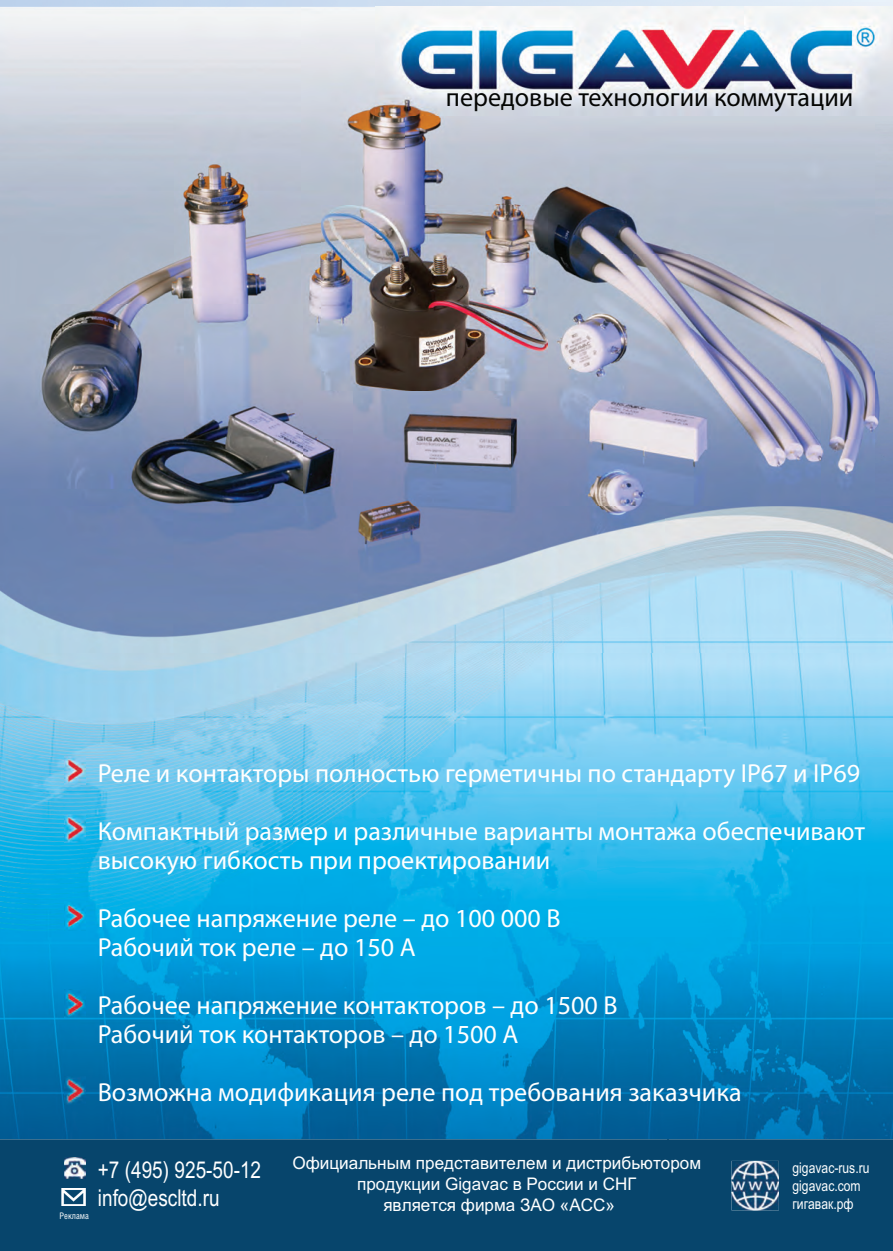
<style>
.page{position:relative;width:893px;height:1251px;background:#fff}
.page>*{position:absolute;margin:0;border:0;box-sizing:border-box;transform-origin:0 0}
.t1{font:26.1px/29px "Myriad Pro";color:#fff}
.t2{font:26.1px "Myriad Pro";color:#040503}
.t3{font:23.25px/27.9px "Arial Narrow";color:#fff}
.t4{font:17.4px/20.9px "Arial Narrow";color:#fff;text-align:center;scale:1.2 1}
.t5{font:14.85px/17.9px "Arial Narrow";color:#fff}
.t6{font:9px "Helios Cond C";color:#fff}
</style>
<div class="page">
<img style="left:0;top:7px;width:302px;height:499px">
<img style="left:302px;top:7px;width:104px;height:248px">
<img style="left:874px;top:115px;width:19px;height:391px">
<img style="left:406px;top:115px;width:468px;height:140px">
<img style="left:302px;top:255px;width:51px;height:251px">
<img style="left:510px;top:255px;width:364px;height:251px">
<img style="left:353px;top:390px;width:157px;height:116px">
<img style="left:321px;top:206px;width:226px;height:184px">
<img style="left:0;top:756px;width:893px;height:494px">
<img style="left:0;top:506px;width:893px;height:250px">
<img style="left:376px;top:2px;width:517px;height:113px">
<img style="left:65px;top:756px;width:21px;height:28px">
<img style="left:65px;top:814px;width:21px;height:28px">
<img style="left:65px;top:901px;width:21px;height:29px">
<img style="left:65px;top:989px;width:21px;height:28px">
<img style="left:65px;top:1075px;width:21px;height:29px">
<img style="left:61px;top:1187px;width:24px;height:18px">
<img style="left:64px;top:1157px;width:21px;height:20px">
<img style="left:731px;top:1160px;width:48px;height:49px">
<p class="t2" style="left:446px;top:82px;width:409px">передовые технологии коммутации</p>
<p class="t1" style="left:98px;top:758px;width:764px">Реле и контакторы полностью герметичны по стандарту IP67 и IP69</p>
<p class="t1" style="left:98px;top:816px;width:769px">Компактный размер и различные варианты монтажа обеспечивают высокую гибкость при проектировании</p>
<p class="t1" style="left:98px;top:903px;width:464px">Рабочее напряжение реле – до 100 000 В<br>Рабочий ток реле – до 150 А</p>
<p class="t1" style="left:98px;top:990px;width:521px">Рабочее напряжение контакторов – до 1500 В<br>Рабочий ток контакторов – до 1500 А</p>
<p class="t1" style="left:98px;top:1077px;width:645px">Возможна модификация реле под требования заказчика</p>
<p class="t6" style="left:60px;top:1212px;width:31px">Реклама</p>
<p class="t4" style="left:292px;top:1154px;width:342px">Официальным представителем и дистрибьютором продукции Gigavac в России и СНГ<br>является фирма ЗАО «АСС»</p>
<p class="t3" style="left:98px;top:1157px;width:165px">+7 (495) 925-50-12 info@escltd.ru</p>
<p class="t5" style="left:792px;top:1160px;width:78px">gigavac-rus.ru gigavac.com гигавак.рф</p>
</div>
